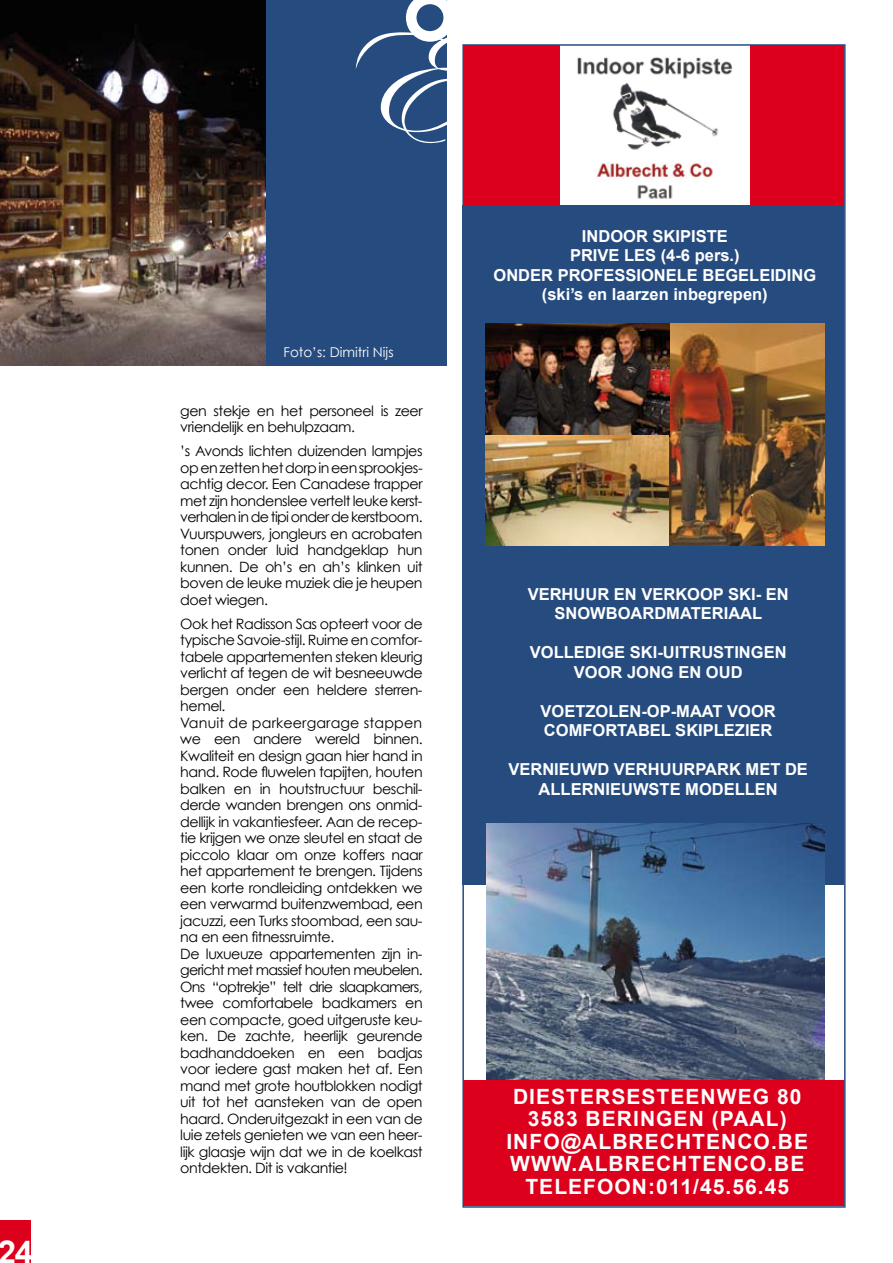
<style>
.page{position:relative;width:893px;height:1263px;background:#fff}
.page>*{position:absolute;margin:0;border:0;box-sizing:border-box;transform-origin:0 0}
.t1{font:700 33px "Arial";color:#fff}
.t2{font:700 21px "Arial";letter-spacing:.05em;color:#fff}
.t3{font:700 16.5px/19.5px "Arial";color:#fff;text-align:center}
.t4{font:14.25px/16.5px "Century Gothic";letter-spacing:-.03em;color:#000}
.t5{font:13.5px "Century Gothic";color:#fff}
</style>
<div class="page">
<div style="left:0;top:0;width:446px;height:366px;background:#264c7f"></div>
<svg style="left:356px;top:0;width:91px;height:143px"></svg>
<img style="left:0;top:0;width:266px;height:366px">
<div style="left:462px;top:205px;width:382px;height:679px;background:#264c7f"></div>
<img style="left:486px;top:823px;width:338px;height:257px">
<div style="left:463px;top:1080px;width:381px;height:126px;background:#dc001c"></div>
<img style="left:577px;top:57px;width:155px;height:142px">
<div style="left:463px;top:46px;width:97px;height:159px;background:#dc001c"></div>
<div style="left:750px;top:46px;width:94px;height:159px;background:#dc001c"></div>
<div style="left:0;top:1220px;width:31px;height:43px;background:#dc001c"></div>
<div style="left:462px;top:44px;width:384px;height:1164px;border:2px solid #264c7f"></div>
<img style="left:670px;top:323px;width:155px;height:223px">
<img style="left:486px;top:323px;width:184px;height:223px">
<h1 class="t1" style="left:-3px;top:1230px;width:37px">24</h1>
<p class="t5" style="left:283px;top:344px;width:112px">Foto’s: Dimitri Nijs</p>
<p class="t4" style="left:180px;top:402px;width:244px">gen stekje en het personeel is zeer vriendelijk en behulpzaam.</p>
<p class="t4" style="left:180px;top:442px;width:244px;text-align:justify">’s Avonds lichten duizenden lampjes op en zetten het dorp in een sprookjes&shy;achtig decor. Een Canadese trapper met zijn hondenslee vertelt leuke kerst&shy;verhalen in de tipi onder de kerstboom.<br>Vuurspuwers, jongleurs en acrobaten tonen onder luid handgeklap hun kunnen. De oh’s en ah’s klinken uit boven de leuke muziek die je heupen doet wiegen.</p>
<p class="t4" style="left:180px;top:615px;width:244px">Ook het Radisson Sas opteert voor de typische Savoie-stijl. Ruime en comfor&shy;tabele appartementen steken kleurig verlicht af tegen de wit besneeuwde bergen onder een heldere sterren&shy;hemel.<br>Vanuit de parkeergarage stappen we een andere wereld binnen.<br>Kwaliteit en design gaan hier hand in hand. Rode fluwelen tapijten, houten balken en in houtstructuur beschil&shy;derde wanden brengen ons onmid&shy;dellijk in vakantiesfeer. Aan de recep&shy;tie krijgen we onze sleutel en staat de piccolo klaar om onze koffers naar het appartement te brengen. Tijdens een korte rondleiding ontdekken we een verwarmd buitenzwembad, een jacuzzi, een Turks stoombad, een sau&shy;na en een fitnessruimte.<br>De luxueuze appartementen zijn in&shy;gericht met massief houten meubelen.<br>Ons “optrekje” telt drie slaapkamers, twee comfortabele badkamers en een compacte, goed uitgeruste keu&shy;ken. De zachte, heerlijk geurende badhanddoeken en een badjas voor iedere gast maken het af. Een mand met grote houtblokken nodigt uit tot het aansteken van de open haard. Onderuitgezakt in een van de luie zetels genieten we van een heer&shy;lijk glaasje wijn dat we in de koelkast ontdekten. Dit is vakantie!</p>
<p class="t3" style="left:493px;top:227px;width:324px">INDOOR SKIPISTE<br>PRIVE LES (4-6 PERS.)<br>ONDER PROFESSIONELE BEGELEIDING (SKI’S EN LAARZEN INBEGREPEN)</p>
<p class="t3" style="left:528px;top:585px;width:262px">VERHUUR EN VERKOOP SKI- EN<br>SNOWBOARDMATERIAAL</p>
<p class="t3" style="left:530px;top:643px;width:258px">VOLLEDIGE SKI-UITRUSTINGEN<br>VOOR JONG EN OUD</p>
<p class="t3" style="left:541px;top:702px;width:237px;text-align:left">VOETZOLEN-OP-MAAT VOOR<br>COMFORTABEL SKIPLEZIER</p>
<p class="t3" style="left:508px;top:760px;width:301px">VERNIEUWD VERHUURPARK MET DE<br>ALLERNIEUWSTE MODELLEN</p>
<h2 class="t2" style="left:513px;top:1083px;width:33px">DIESTERSESTEENWEG</h2>
<h2 class="t2" style="left:777px;top:1083px;width:26px">80</h2>
<h2 class="t2" style="left:528px;top:1105px;width:90px">3583 BERINGEN</h2>
<h2 class="t2" style="left:712px;top:1105px;width:38px">(PAAL</h2>
<h2 class="t2" style="left:780px;top:1105px;width:8px">)</h2>
<h2 class="t2" style="left:506px;top:1128px;width:14px">INFO</h2>
<h2 class="t2" style="left:561px;top:1128px;width:39px">@ALBRECHTENCO</h2>
<h2 class="t2" style="left:771px;top:1128px;width:22px">.BE</h2>
<h2 class="t2" style="left:510px;top:1150px;width:22px">WWW</h2>
<h2 class="t2" style="left:572px;top:1150px;width:24px">.ALBRECHTENCO</h2>
<h2 class="t2" style="left:767px;top:1150px;width:22px">.BE</h2>
<h2 class="t2" style="left:525px;top:1173px;width:30px">TELEFOON</h2>
<h2 class="t2" style="left:648px;top:1173px;width:143px">:011/45.56.45</h2>
</div>
